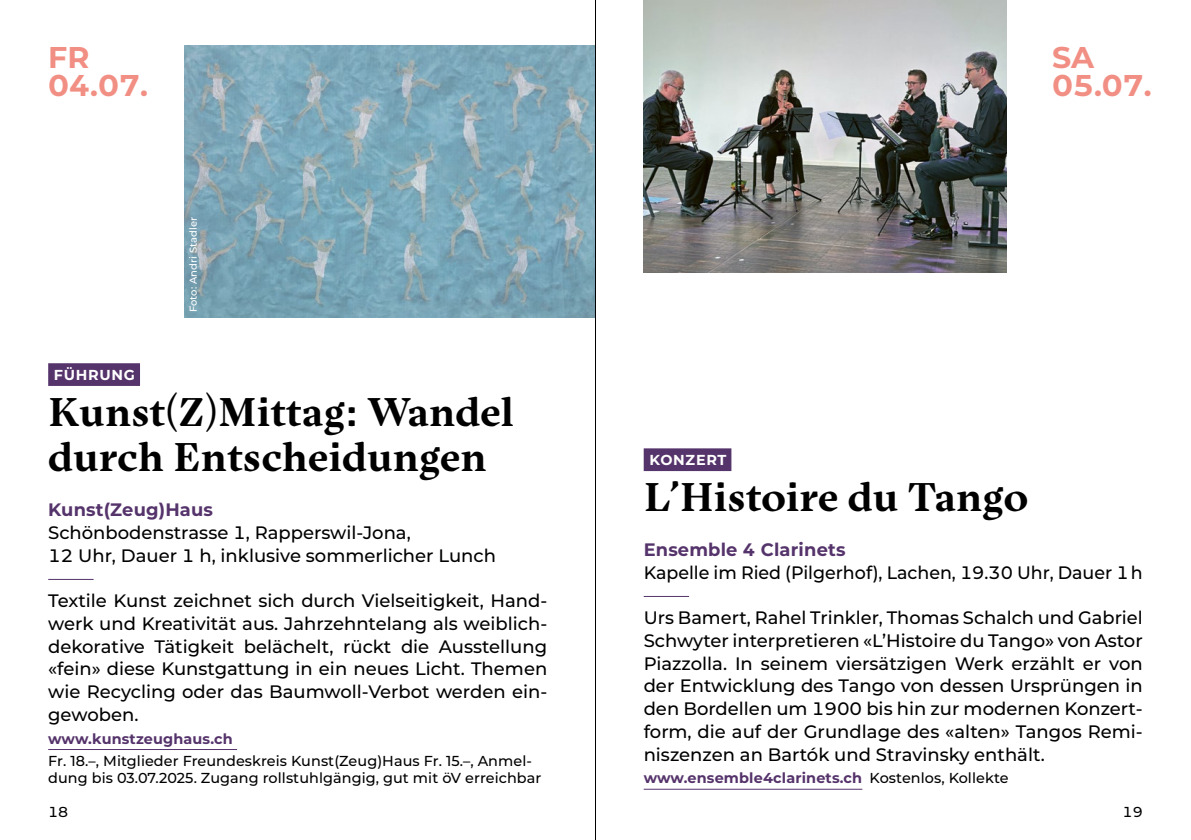
<style>
.page{position:relative;width:1191px;height:840px;background:#fff}
.page>*{position:absolute;margin:0;border:0;box-sizing:border-box;transform-origin:0 0}
.t1{font:700 42px/45.4px "Lexik";color:#000}
.t2{font:700 30px/28.4px "Montserrat";color:#f28f84}
.t3{font:500 18px/22.6px "Montserrat";color:#000;text-align:justify}
.t4{font:700 18px "Montserrat";letter-spacing:.01em;color:#55336b}
.t5{font:500 14.4px/17px "Montserrat";letter-spacing:.005em;color:#000}
.t6{font:700 14.4px "Montserrat";letter-spacing:.01em;color:#55336b}
.t7{font:700 14.4px "Montserrat";letter-spacing:.05em;color:#fff}
.t8{font:500 10px "Montserrat";letter-spacing:.005em;color:#fff}
.s1{font-weight:500;color:#000}
</style>
<div class="page">
<div style="left:48px;top:363px;width:92px;height:23px;background:#55336b"></div>
<hr style="left:48px;top:748px;width:189px;height:1px;background:#55336b">
<hr style="left:48px;top:578px;width:46px;height:1px;background:#55336b">
<div style="left:643px;top:448px;width:88px;height:23px;background:#55336b"></div>
<hr style="left:643px;top:788px;width:219px;height:1px;background:#55336b">
<hr style="left:643px;top:595px;width:46px;height:1px;background:#55336b">
<img style="left:643px;top:0;width:363px;height:272px">
<img style="left:184px;top:45px;width:411px;height:272px">
<hr style="left:595px;top:0;width:1px;height:839px;background:#000">
<h2 class="t2" style="left:48px;top:42px;width:101px">FR<br>04.07.</h2>
<h2 class="t2" style="left:1052px;top:42px;width:101px">SA<br>05.07.</h2>
<p class="t8" style="left:186px;top:312px;width:97px;rotate:-90deg">Foto: Andri Stadler</p>
<p class="t7" style="left:54px;top:364px;width:83px">FÜHRUNG</p>
<h1 class="t1" style="left:48px;top:390px;width:467px">Kunst(Z)Mittag: Wandel durch Entscheidungen</h1>
<p class="t4" style="left:48px;top:497px;width:166px">Kunst(Zeug)Haus</p>
<p class="t3" style="left:48px;top:520px;width:449px">Schönbodenstrasse 1, Rapperswil-Jona,<br>12 Uhr, Dauer 1 h, inklusive sommerlicher Lunch</p>
<p class="t3" style="left:48px;top:588px;width:500px">Textile Kunst zeichnet sich durch Vielseitigkeit, Hand&shy;werk und Kreativität aus. Jahrzehntelang als weiblich&shy;dekorative Tätigkeit belächelt, rückt die Ausstellung «fein» diese Kunstgattung in ein neues Licht. Themen wie Recycling oder das Baumwoll-Verbot werden ein&shy;gewoben.</p>
<p class="t6" style="left:48px;top:727px;width:186px">www.kunstzeughaus.ch</p>
<p class="t5" style="left:48px;top:751px;width:494px">Fr. 18.–, Mitglieder Freundeskreis Kunst(Zeug)Haus Fr. 15.–, Anmel&shy;dung bis 03.07.2025. Zugang rollstuhlgängig, gut mit öV erreichbar</p>
<p class="t7" style="left:649px;top:449px;width:79px">KONZERT</p>
<h1 class="t1" style="left:643px;top:475px;width:386px">L’Histoire du Tango</h1>
<p class="t4" style="left:643px;top:536px;width:203px">Ensemble 4 Clarinets</p>
<p class="t3" style="left:643px;top:560px;width:500px">Kapelle im Ried (Pilgerhof), Lachen, 19.30 Uhr, Dauer 1 h</p>
<p class="t3" style="left:643px;top:605px;width:500px">Urs Bamert, Rahel Trinkler, Thomas Schalch und Gabriel Schwyter interpretieren «L’Histoire du Tango» von Astor Piazzolla. In seinem viersätzigen Werk erzählt er von der Entwicklung des Tango von dessen Ursprüngen in den Bordellen um 1900 bis hin zur modernen Konzert&shy;form, die auf der Grundlage des «alten» Tangos Remi&shy;niszenzen an Bartók und Stravinsky enthält.</p>
<p class="t6" style="left:643px;top:767px;width:366px">www.ensemble4clarinets.ch <span class="s1">Kostenlos, Kollekte</span></p>
<p class="t5" style="left:48px;top:802px;width:22px">18</p>
<p class="t5" style="left:1122px;top:802px;width:22px">19</p>
</div>
